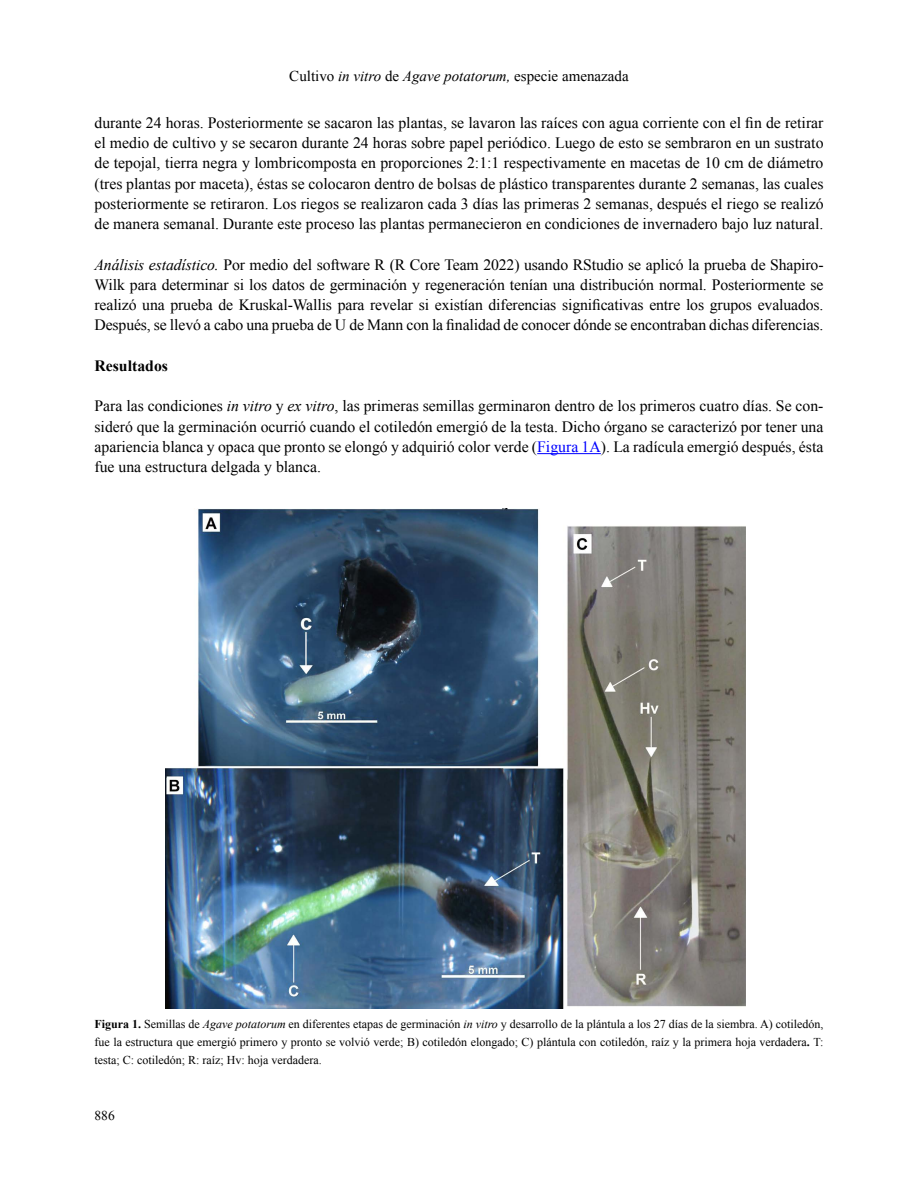
<style>
.page{position:relative;width:918px;height:1188px;background:#fff}
.page>*{position:absolute;margin:0;border:0;box-sizing:border-box;transform-origin:0 0}
.t1{font:15.75px/20.2px "Times New Roman";color:#000;text-align:justify}
.t2{font:700 15.75px "Times New Roman";color:#000}
.t3{font:15px "Times New Roman";color:#000}
.t4{font:13.5px "Times New Roman";color:#000}
.t5{font:12px/18px "Times New Roman";color:#000;text-align:justify}
.s1{font-style:italic}
.s2{color:#00f}
.s3{font-weight:700}
</style>
<div class="page">
<hr style="left:537px;top:453px;width:64px;height:1px;background:#00f">
<img style="left:165px;top:509px;width:580px;height:500px">
<p class="t3" style="left:289px;top:66px;width:341px">Cultivo <span class="s1">in vitro</span> de <span class="s1">Agave potatorum,</span> especie amenazada</p>
<p class="t1" style="left:94px;top:112px;width:731px">durante 24 horas. Posteriormente se sacaron las plantas, se lavaron las raíces con agua corriente con el fin de retirar el medio de cultivo y se secaron durante 24 horas sobre papel periódico. Luego de esto se sembraron en un sustrato de tepojal, tierra negra y lombricomposta en proporciones 2:1:1 respectivamente en macetas de 10 cm de diámetro (tres plantas por maceta), éstas se colocaron dentro de bolsas de plástico transparentes durante 2 semanas, las cuales posteriormente se retiraron. Los riegos se realizaron cada 3 días las primeras 2 semanas, después el riego se realizó de manera semanal. Durante este proceso las plantas permanecieron en condiciones de invernadero bajo luz natural.</p>
<p class="t1" style="left:94px;top:254px;width:731px"><span class="s1">Análisis estadístico.</span> Por medio del software R (R Core Team 2022) usando RStudio se aplicó la prueba de Shapiro-Wilk para determinar si los datos de germinación y regeneración tenían una distribución normal. Posteriormente se realizó una prueba de Kruskal-Wallis para revelar si existían diferencias significativas entre los grupos evaluados.<br>Después, se llevó a cabo una prueba de U de Mann con la finalidad de conocer dónde se encontraban dichas diferencias.</p>
<p class="t2" style="left:94px;top:355px;width:75px">Resultados</p>
<p class="t1" style="left:94px;top:396px;width:731px">Para las condiciones <span class="s1">in vitro</span> y <span class="s1">ex vitro</span>, las primeras semillas germinaron dentro de los primeros cuatro días. Se con&shy;sideró que la germinación ocurrió cuando el cotiledón emergió de la testa. Dicho órgano se caracterizó por tener una apariencia blanca y opaca que pronto se elongó y adquirió color verde (<span class="s2">Figura 1A</span>). La radícula emergió después, ésta fue una estructura delgada y blanca.</p>
<p class="t5" style="left:94px;top:1015px;width:731px"><span class="s3">Figura 1.</span> Semillas de <span class="s1">Agave potatorum</span> en diferentes etapas de germinación <span class="s1">in vitro</span> y desarrollo de la plántula a los 27 días de la siembra. A) cotiledón, fue la estructura que emergió primero y pronto se volvió verde; B) cotiledón elongado; C) plántula con cotiledón, raíz y la primera hoja verdadera<span class="s3">.</span> T: testa; C: cotiledón; R: raíz; Hv: hoja verdadera.</p>
<p class="t4" style="left:94px;top:1107px;width:22px">886</p>
</div>
